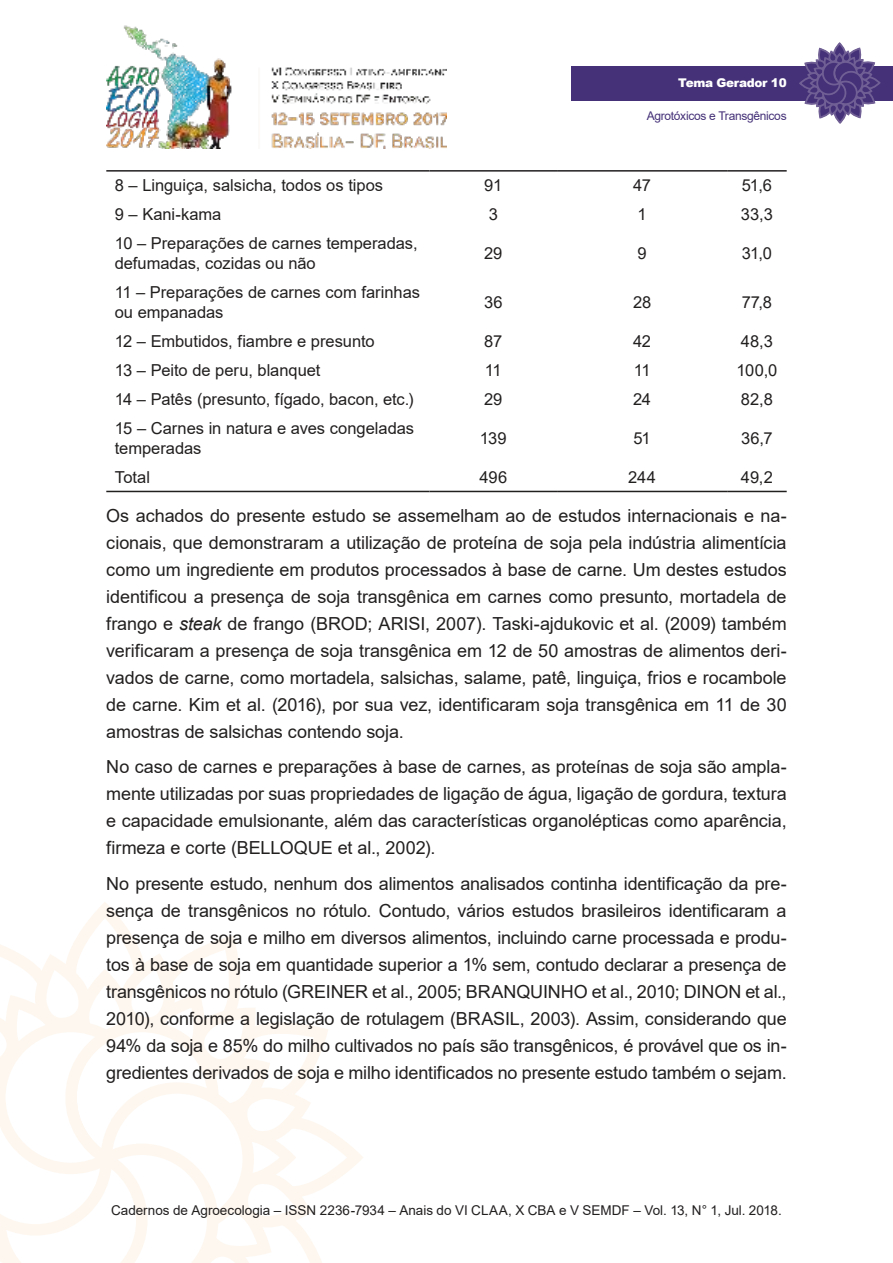
<style>
.page{position:relative;width:893px;height:1263px;background:#fff}
.page>*{position:absolute;margin:0;border:0;box-sizing:border-box;transform-origin:0 0}
.t1{font:18px/27px "Arial";letter-spacing:-.005em;color:#221f1f;text-align:justify}
.t2{font:16.5px/19.8px "Arial";letter-spacing:-.005em;color:#221f1f}
.t3{font:13.5px "Arial";color:#221f1f}
.t4{font:12px "Arial";letter-spacing:-.025em;color:#453178}
.t5{font:900 12px "Arial";letter-spacing:-.025em;color:#fff}
.s1{font-style:italic}
</style>
<div class="page">
<img style="left:106px;top:25px;width:340px;height:124px">
<svg style="left:0;top:910px;width:363px;height:353px"></svg>
<div style="left:571px;top:66px;width:322px;height:34px;background:#453178"></div>
<svg style="left:798px;top:43px;width:83px;height:81px"></svg>
<hr style="left:106px;top:491px;width:323px;height:1px;background:#221f1f">
<hr style="left:429px;top:491px;width:128px;height:1px;background:#221f1f">
<hr style="left:557px;top:491px;width:170px;height:1px;background:#221f1f">
<hr style="left:727px;top:491px;width:60px;height:1px;background:#221f1f">
<hr style="left:106px;top:170px;width:323px;height:2px;background:#221f1f">
<hr style="left:429px;top:170px;width:128px;height:2px;background:#221f1f">
<hr style="left:557px;top:170px;width:170px;height:2px;background:#221f1f">
<hr style="left:727px;top:170px;width:60px;height:2px;background:#221f1f">
<p class="t5" style="left:678px;top:76px;width:110px">Tema Gerador 10</p>
<p class="t4" style="left:647px;top:112px;width:141px">Agrotóxicos e Transgênicos</p>
<p class="t2" style="left:115px;top:177px;width:270px">8 – Linguiça, salsicha, todos os tipos</p>
<p class="t2" style="left:484px;top:177px;width:19px">91</p>
<p class="t2" style="left:633px;top:177px;width:19px">47</p>
<p class="t2" style="left:742px;top:177px;width:32px">51,6</p>
<p class="t2" style="left:115px;top:206px;width:108px">9 – Kani-kama</p>
<p class="t2" style="left:489px;top:206px;width:11px">3</p>
<p class="t2" style="left:637px;top:206px;width:11px">1</p>
<p class="t2" style="left:741px;top:206px;width:34px">33,3</p>
<p class="t2" style="left:115px;top:235px;width:304px">10 – Preparações de carnes temperadas, defumadas, cozidas ou não</p>
<p class="t2" style="left:484px;top:245px;width:20px">29</p>
<p class="t2" style="left:637px;top:245px;width:11px">9</p>
<p class="t2" style="left:742px;top:245px;width:32px">31,0</p>
<p class="t2" style="left:115px;top:284px;width:307px">11 – Preparações de carnes com farinhas ou empanadas</p>
<p class="t2" style="left:484px;top:294px;width:20px">36</p>
<p class="t2" style="left:633px;top:294px;width:20px">28</p>
<p class="t2" style="left:742px;top:294px;width:32px">77,8</p>
<p class="t2" style="left:115px;top:333px;width:261px">12 – Embutidos, fiambre e presunto</p>
<p class="t2" style="left:484px;top:333px;width:20px">87</p>
<p class="t2" style="left:633px;top:333px;width:19px">42</p>
<p class="t2" style="left:741px;top:333px;width:34px">48,3</p>
<p class="t2" style="left:115px;top:362px;width:207px">13 – Peito de peru, blanquet</p>
<p class="t2" style="left:485px;top:362px;width:18px">11</p>
<p class="t2" style="left:634px;top:362px;width:18px">11</p>
<p class="t2" style="left:736px;top:362px;width:42px">100,0</p>
<p class="t2" style="left:115px;top:391px;width:300px">14 – Patês (presunto, fígado, bacon, etc.)</p>
<p class="t2" style="left:484px;top:391px;width:20px">29</p>
<p class="t2" style="left:633px;top:391px;width:20px">24</p>
<p class="t2" style="left:741px;top:391px;width:33px">82,8</p>
<p class="t2" style="left:115px;top:420px;width:301px">15 – Carnes in natura e aves congeladas temperadas</p>
<p class="t2" style="left:480px;top:430px;width:28px">139</p>
<p class="t2" style="left:633px;top:430px;width:19px">51</p>
<p class="t2" style="left:741px;top:430px;width:33px">36,7</p>
<p class="t2" style="left:115px;top:469px;width:37px">Total</p>
<p class="t2" style="left:479px;top:469px;width:29px">496</p>
<p class="t2" style="left:628px;top:469px;width:29px">244</p>
<p class="t2" style="left:741px;top:469px;width:34px">49,2</p>
<p class="t1" style="left:106px;top:503px;width:682px">Os achados do presente estudo se assemelham ao de estudos internacionais e na&shy;cionais, que demonstraram a utilização de proteína de soja pela indústria alimentícia como um ingrediente em produtos processados à base de carne. Um destes estudos identificou a presença de soja transgênica em carnes como presunto, mortadela de frango e <span class="s1">steak</span> de frango (BROD; ARISI, 2007). Taski-ajdukovic et al. (2009) também verificaram a presença de soja transgênica em 12 de 50 amostras de alimentos deri&shy;vados de carne, como mortadela, salsichas, salame, patê, linguiça, frios e rocambole de carne. Kim et al. (2016), por sua vez, identificaram soja transgênica em 11 de 30 amostras de salsichas contendo soja.</p>
<p class="t1" style="left:106px;top:755px;width:682px">No caso de carnes e preparações à base de carnes, as proteínas de soja são ampla&shy;mente utilizadas por suas propriedades de ligação de água, ligação de gordura, textura e capacidade emulsionante, além das características organolépticas como aparência, firmeza e corte (BELLOQUE et al., 2002).</p>
<p class="t1" style="left:106px;top:872px;width:682px">No presente estudo, nenhum dos alimentos analisados continha identificação da pre&shy;sença de transgênicos no rótulo. Contudo, vários estudos brasileiros identificaram a presença de soja e milho em diversos alimentos, incluindo carne processada e produ&shy;tos à base de soja em quantidade superior a 1% sem, contudo declarar a presença de transgênicos no rótulo (GREINER et al., 2005; BRANQUINHO et al., 2010; DINON et al., 2010), conforme a legislação de rotulagem (BRASIL, 2003). Assim, considerando que 94% da soja e 85% do milho cultivados no país são transgênicos, é provável que os in&shy;gredientes derivados de soja e milho identificados no presente estudo também o sejam.</p>
<p class="t3" style="left:111px;top:1205px;width:672px">Cadernos de Agroecologia – ISSN 2236-7934 – Anais do VI CLAA, X CBA e V SEMDF – Vol. 13, N° 1, Jul. 2018.</p>
</div>
